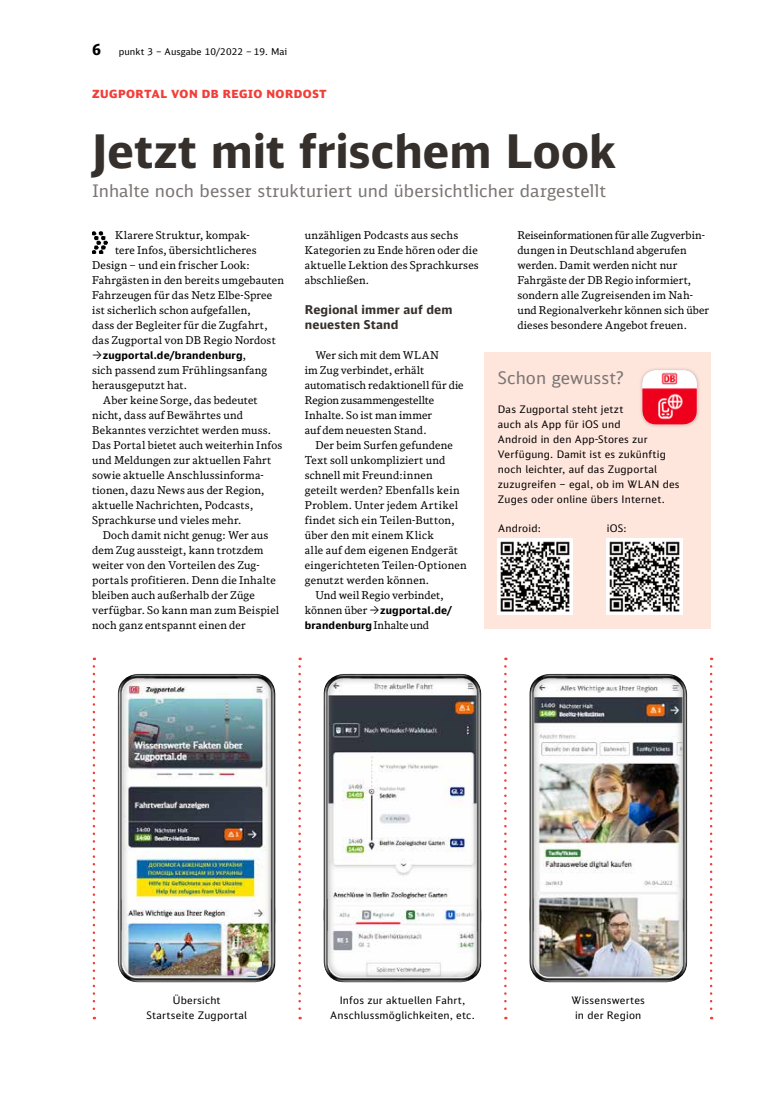
<style>
.page{position:relative;width:762px;height:1117px;background:#fff}
.page>*{position:absolute;margin:0;border:0;box-sizing:border-box;transform-origin:0 0}
.t1{font:700 46.25px "DB Sans Alternate";letter-spacing:-.005em;color:#36302d}
.t2{font:17.25px "DB Sans";letter-spacing:.005em;color:#7b7674}
.t3{font:700 12.12px/15px "DB Sans Alternate";letter-spacing:.01em;color:#36302d}
.t4{font:900 11.25px "DB Sans";letter-spacing:.04em;color:#f13e39}
.t5{font:10.75px/15px "DB News";letter-spacing:.015em;color:#000}
.t6{font:10.75px "DB News";letter-spacing:-.01em;color:#000}
.t7{font:10.38px/15px "DB Sans Alternate";letter-spacing:.02em;color:#000;text-align:center}
.t8{font:700 10.38px/15px "DB Sans Alternate";letter-spacing:.015em;color:#000}
.t9{font:9.38px "DB Sans";letter-spacing:.01em;color:#000}
.s1{font-weight:700;font-size:15px}
.s2{font-family:"DB News";font-weight:400;font-size:10.75px}
</style>
<div class="page">
<img style="left:529px;top:673px;width:158px;height:217px">
<img style="left:529px;top:890px;width:158px;height:91px">
<img style="left:324px;top:673px;width:157px;height:217px">
<img style="left:324px;top:890px;width:157px;height:91px">
<img style="left:118px;top:673px;width:158px;height:217px">
<img style="left:118px;top:890px;width:158px;height:91px">
<img style="left:92px;top:231px;width:16px;height:22px">
<div style="left:484px;top:352px;width:226px;height:277px;background:#ffe6dd"></div>
<div style="left:638px;top:366px;width:62px;height:62px;background:#000;opacity:.25"></div>
<img style="left:642px;top:370px;width:55px;height:54px">
<svg style="left:93px;top:666px;width:2px;height:353px"></svg>
<svg style="left:298px;top:666px;width:3px;height:353px"></svg>
<svg style="left:504px;top:666px;width:3px;height:353px"></svg>
<svg style="left:710px;top:666px;width:2px;height:353px"></svg>
<img style="left:497px;top:539px;width:76px;height:75px">
<img style="left:607px;top:539px;width:75px;height:75px">
<p class="t9" style="left:92px;top:46px;width:197px"><span class="s1">6</span> punkt 3 – Ausgabe 10/2022 – 19. Mai</p>
<p class="t4" style="left:92px;top:86px;width:236px">ZUGPORTAL VON DB REGIO NORDOST</p>
<p class="t1" style="left:92px;top:122px;width:525px">Jetzt mit frischem Look</p>
<p class="t2" style="left:92px;top:180px;width:515px">Inhalte noch besser strukturiert und übersichtlicher dargestellt</p>
<p class="t5" style="left:115px;top:227px;width:136px">Klarere Struktur, kompak-</p>
<p class="t5" style="left:115px;top:242px;width:143px">tere Infos, übersichtlicheres</p>
<p class="t5" style="left:92px;top:257px;width:159px">Design – und ein frischer Look:</p>
<p class="t5" style="left:92px;top:272px;width:193px">Fahrgästen in den bereits umgebauten</p>
<p class="t5" style="left:92px;top:287px;width:182px">Fahrzeugen für das Netz Elbe-Spree</p>
<p class="t5" style="left:92px;top:302px;width:160px">ist sicherlich schon aufgefallen,</p>
<p class="t5" style="left:92px;top:317px;width:177px">dass der Begleiter für die Zugfahrt,</p>
<p class="t5" style="left:92px;top:332px;width:185px">das Zugportal von DB Regio Nordost</p>
<p class="t8" style="left:103px;top:347px;width:145px">zugportal.de/brandenburg<span class="s2">,</span></p>
<p class="t5" style="left:92px;top:362px;width:177px">sich passend zum Frühlingsanfang</p>
<p class="t5" style="left:92px;top:377px;width:96px">herausgeputzt hat.</p>
<p class="t5" style="left:103px;top:392px;width:157px">Aber keine Sorge, das bedeutet</p>
<p class="t5" style="left:92px;top:407px;width:152px">nicht, dass auf Bewährtes und</p>
<p class="t5" style="left:92px;top:422px;width:180px">Bekanntes verzichtet werden muss.</p>
<p class="t5" style="left:92px;top:437px;width:192px">Das Portal bietet auch weiterhin Infos</p>
<p class="t5" style="left:92px;top:452px;width:181px">und Meldungen zur aktuellen Fahrt</p>
<p class="t5" style="left:92px;top:467px;width:172px">sowie aktuelle Anschlussinforma-</p>
<p class="t5" style="left:92px;top:482px;width:174px">tionen, dazu News aus der Region,</p>
<p class="t5" style="left:92px;top:497px;width:163px">aktuelle Nachrichten, Podcasts,</p>
<p class="t5" style="left:92px;top:512px;width:151px">Sprachkurse und vieles mehr.</p>
<p class="t5" style="left:103px;top:527px;width:167px">Doch damit nicht genug: Wer aus</p>
<p class="t5" style="left:92px;top:542px;width:173px">dem Zug aussteigt, kann trotzdem</p>
<p class="t5" style="left:92px;top:557px;width:168px">weiter von den Vorteilen des Zug-</p>
<p class="t5" style="left:92px;top:572px;width:185px">portals profitieren. Denn die Inhalte</p>
<p class="t5" style="left:92px;top:587px;width:164px">bleiben auch außerhalb der Züge</p>
<p class="t5" style="left:92px;top:602px;width:189px">verfügbar. So kann man zum Beispiel</p>
<p class="t5" style="left:92px;top:617px;width:155px">noch ganz entspannt einen der</p>
<p class="t5" style="left:517px;top:227px;width:193px">Reiseinformationen für alle Zugverbin&shy;dungen in Deutschland abgerufen werden. Damit werden nicht nur Fahrgäste der DB Regio informiert, sondern alle Zugreisenden im Nah&shy;und Regionalverkehr können sich über dieses besondere Angebot freuen.</p>
<p class="t5" style="left:305px;top:227px;width:176px">unzähligen Podcasts aus sechs<br>Kategorien zu Ende hören oder die aktuelle Lektion des Sprachkurses abschließen.</p>
<p class="t3" style="left:305px;top:301px;width:149px">Regional immer auf dem neuesten Stand</p>
<p class="t5" style="left:315px;top:347px;width:125px">Wer sich mit dem WLAN</p>
<p class="t5" style="left:305px;top:362px;width:121px">im Zug verbindet, erhält</p>
<p class="t5" style="left:305px;top:377px;width:160px">automatisch redaktionell für die</p>
<p class="t6" style="left:305px;top:393px;width:131px">Region zusammengestellte</p>
<p class="t5" style="left:305px;top:407px;width:129px">Inhalte. So ist man immer</p>
<p class="t5" style="left:305px;top:422px;width:123px">auf dem neuesten Stand.</p>
<p class="t5" style="left:315px;top:437px;width:139px">Der beim Surfen gefundene</p>
<p class="t5" style="left:305px;top:452px;width:142px">Text soll unkompliziert und</p>
<p class="t5" style="left:305px;top:467px;width:129px">schnell mit Freund:innen</p>
<p class="t5" style="left:305px;top:482px;width:156px">geteilt werden? Ebenfalls kein</p>
<p class="t5" style="left:305px;top:497px;width:155px">Problem. Unter jedem Artikel</p>
<p class="t5" style="left:305px;top:512px;width:151px">findet sich ein Teilen-Button,</p>
<p class="t5" style="left:305px;top:527px;width:131px">über den mit einem Klick</p>
<p class="t5" style="left:305px;top:542px;width:155px">alle auf dem eigenen Endgerät</p>
<p class="t5" style="left:305px;top:557px;width:163px">eingerichteten Teilen-Optionen</p>
<p class="t5" style="left:305px;top:572px;width:126px">genutzt werden können.</p>
<p class="t5" style="left:315px;top:587px;width:130px">Und weil Regio verbindet,</p>
<p class="t8" style="left:305px;top:602px;width:149px"><span class="s2">können über</span> zugportal.de/ brandenburg <span class="s2">Inhalte und</span></p>
<p class="t2" style="left:498px;top:367px;width:127px">Schon gewusst?</p>
<p class="t7" style="left:498px;top:401px;width:183px;text-align:left">Das Zugportal steht jetzt<br>auch als App für iOS und<br>Android in den App-Stores zur<br>Verfügung. Damit ist es zukünftig noch leichter, auf das Zugportal zuzugreifen – egal, ob im WLAN des<br>Zuges oder online übers Internet.</p>
<p class="t7" style="left:498px;top:520px;width:44px">Android:</p>
<p class="t7" style="left:607px;top:520px;width:21px">iOS:</p>
<p class="t7" style="left:146px;top:991px;width:102px">Übersicht<br>Startseite Zugportal</p>
<p class="t7" style="left:330px;top:991px;width:146px">Infos zur aktuellen Fahrt,<br>Anschlussmöglichkeiten, etc.</p>
<p class="t7" style="left:571px;top:991px;width:75px">Wissenswertes in der Region</p>
</div>
